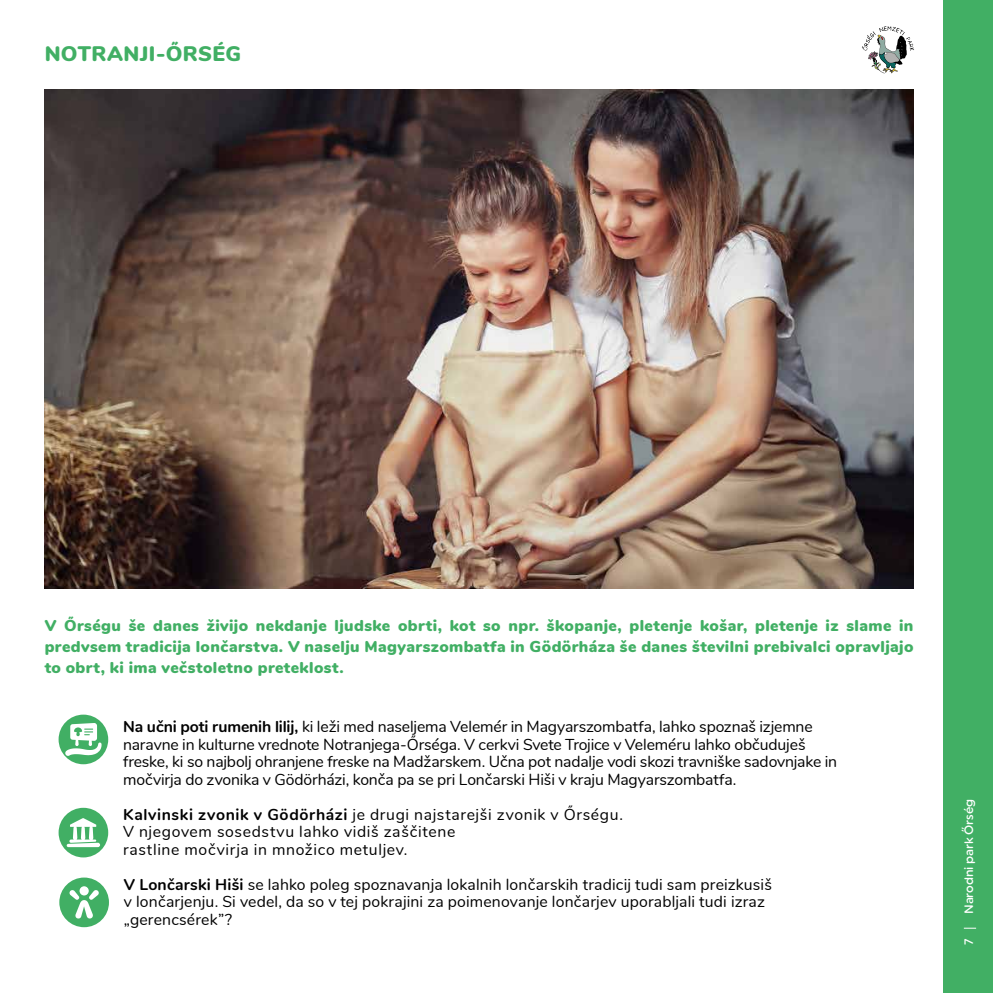
<style>
.page{position:relative;width:993px;height:993px;background:#fff}
.page>*{position:absolute;margin:0;border:0;box-sizing:border-box;transform-origin:0 0}
.t1{font:900 21px "Nunito";letter-spacing:.02em;color:#41af64}
.t2{font:15.75px/17.5px "Nunito";color:#000}
.t3{font:900 15.75px/21px "Nunito";letter-spacing:.025em;color:#41af64;text-align:justify}
.t4{font:15.75px/17.5px "Nunito";letter-spacing:.04em;color:#000}
.t5{font:500 12.25px "Uniform Rnd";letter-spacing:-.005em;color:#fff}
.s1{font-weight:700}
</style>
<div class="page">
<div style="left:943px;top:0;width:49px;height:992px;background:#41af64"></div>
<img style="left:45px;top:89px;width:868px;height:499px">
<div style="left:59px;top:807px;width:49px;height:50px;background:#41af64;border-radius:50%"></div>
<svg style="left:67px;top:818px;width:33px;height:28px"></svg>
<div style="left:59px;top:714px;width:49px;height:50px;background:#41af64;border-radius:50%"></div>
<svg style="left:65px;top:722px;width:36px;height:34px"></svg>
<div style="left:59px;top:877px;width:50px;height:49px;background:#41af64;border-radius:50%"></div>
<svg style="left:69px;top:886px;width:30px;height:32px"></svg>
<svg style="left:862px;top:26px;width:51px;height:47px"></svg>
<h1 class="t1" style="left:45px;top:38px;width:198px">NOTRANJI-ŐRSÉG</h1>
<p class="t3" style="left:45px;top:613px;width:870px">V Őrségu še danes živijo nekdanje ljudske obrti, kot so npr. škopanje, pletenje košar, pletenje iz slame in predvsem tradicija lončarstva. V naselju Magyarszombatfa in Gödörháza še danes številni prebivalci opravljajo to obrt, ki ima večstoletno preteklost.</p>
<p class="t2" style="left:123px;top:716px;width:715px"><span class="s1">Na učni poti rumenih lilij,</span> ki leži med naseljema Velemér in Magyarszombatfa, lahko spoznaš izjemne naravne in kulturne vrednote Notranjega-Őrséga. V cerkvi Svete Trojice v Veleméru lahko občuduješ freske, ki so najbolj ohranjene freske na Madžarskem. Učna pot nadalje vodi skozi travniške sadovnjake in močvirja do zvonika v Gödörházi, konča pa se pri Lončarski Hiši v kraju Magyarszombatfa.</p>
<p class="t4" style="left:123px;top:804px;width:501px"><span class="s1">Kalvinski zvonik v Gödörházi</span> je drugi najstarejši zvonik v Őrségu.<br>V njegovem sosedstvu lahko vidiš zaščitene<br>rastline močvirja in množico metuljev.</p>
<p class="t2" style="left:124px;top:874px;width:649px"><span class="s1">V Lončarski Hiši</span> se lahko poleg spoznavanja lokalnih lončarskih tradicij tudi sam preizkusiš v lončarjenju. Si vedel, da so v tej pokrajini za poimenovanje lončarjev uporabljali tudi izraz „gerencsérek”?</p>
<p class="t5" style="left:961px;top:913px;width:123px;rotate:-90deg">AKTIVNO V ŐRSÉGU</p>
<p class="t5" style="left:961px;top:913px;width:116px;rotate:-90deg">Narodni park Őrség</p>
<p class="t5" style="left:961px;top:944px;width:8px;rotate:-90deg">7</p>
</div>
